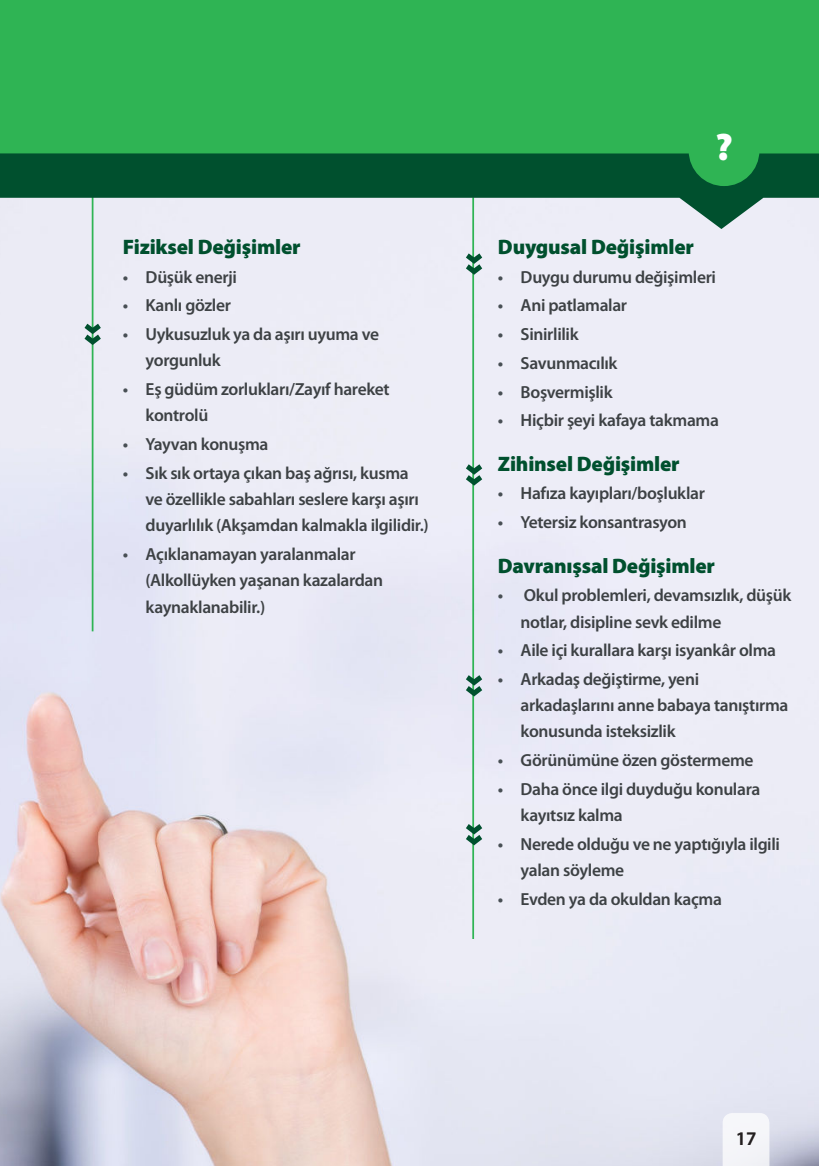
<style>
.page{position:relative;width:819px;height:1166px;background:#fff}
.page>*{position:absolute;margin:0;border:0;box-sizing:border-box;transform-origin:0 0}
.t1{font:900 38.5px "Myriad Pro";color:#fff}
.t2{font:900 21px "Myriad Pro";letter-spacing:-.01em;color:#00502e}
.t3{font:600 19.25px "Myriad Pro";color:#231f20}
.t4{font:600 17.5px/26.2px "Myriad Pro";letter-spacing:-.02em;color:#3d4144}
.s1{color:#484f54}
</style>
<div class="page">
<img style="left:0;top:229px;width:818px;height:937px">
<hr style="left:92px;top:196px;width:1px;height:435px;background:#2fb454">
<svg style="left:84px;top:324px;width:17px;height:21px"></svg>
<hr style="left:472px;top:197px;width:2px;height:742px;background:#2fb454">
<svg style="left:466px;top:253px;width:16px;height:22px"></svg>
<svg style="left:466px;top:464px;width:16px;height:22px"></svg>
<svg style="left:466px;top:675px;width:16px;height:21px"></svg>
<svg style="left:466px;top:824px;width:16px;height:21px"></svg>
<svg style="left:0;top:153px;width:819px;height:76px;background:#5e8f7e"></svg>
<div style="left:0;top:0;width:819px;height:153px;background:#2fb454"></div>
<div style="left:688px;top:115px;width:71px;height:71px;background:#2fb454;border-radius:50%"></div>
<div style="left:722px;top:1113px;width:47px;height:53px;background:#f5f5f9"></div>
<p class="t2" style="left:123px;top:236px;width:179px">Fiziksel Değişimler</p>
<p class="t4" style="left:123px;top:264px;width:116px"><span class="s1">•</span> Düşük enerji</p>
<p class="t4" style="left:123px;top:293px;width:110px"><span class="s1">•</span> Kanlı gözler</p>
<p class="t4" style="left:146px;top:322px;width:235px;text-indent:-23px"><span class="s1">•</span> Uykusuzluk ya da aşırı uyuma ve yorgunluk</p>
<p class="t4" style="left:146px;top:377px;width:245px;text-indent:-23px"><span class="s1">•</span> Eş güdüm zorlukları/Zayıf hareket kontrolü</p>
<p class="t4" style="left:123px;top:431px;width:147px"><span class="s1">•</span> Yayvan konuşma</p>
<p class="t4" style="left:146px;top:460px;width:285px;text-indent:-23px"><span class="s1">•</span> Sık sık ortaya çıkan baş ağrısı, kusma ve özellikle sabahları seslere karşı aşırı duyarlılık (Akşamdan kalmakla ilgilidir.)</p>
<p class="t4" style="left:146px;top:541px;width:239px;text-indent:-23px"><span class="s1">•</span> Açıklanamayan yaralanmalar (Alkollüyken yaşanan kazalardan kaynaklanabilir.)</p>
<h1 class="t1" style="left:715px;top:127px;width:19px">?</h1>
<p class="t2" style="left:498px;top:236px;width:197px">Duygusal Değişimler</p>
<p class="t4" style="left:498px;top:264px;width:220px"><span class="s1">•</span> Duygu durumu değişimleri</p>
<p class="t4" style="left:498px;top:293px;width:131px"><span class="s1">•</span> Ani patlamalar</p>
<p class="t4" style="left:498px;top:322px;width:82px"><span class="s1">•</span> Sinirlilik</p>
<p class="t4" style="left:498px;top:350px;width:121px"><span class="s1">•</span> Savunmacılık</p>
<p class="t4" style="left:498px;top:379px;width:116px"><span class="s1">•</span> Boşvermişlik</p>
<p class="t4" style="left:498px;top:408px;width:222px"><span class="s1">•</span> Hiçbir şeyi kafaya takmama</p>
<p class="t2" style="left:498px;top:452px;width:183px">Zihinsel Değişimler</p>
<p class="t4" style="left:498px;top:481px;width:209px"><span class="s1">•</span> Hafıza kayıpları/boşluklar</p>
<p class="t4" style="left:498px;top:510px;width:191px"><span class="s1">•</span> Yetersiz konsantrasyon</p>
<p class="t2" style="left:498px;top:554px;width:219px">Davranışsal Değişimler</p>
<p class="t4" style="left:520px;top:583px;width:272px;text-indent:-23px"><span class="s1">•</span> Okul problemleri, devamsızlık, düşük notlar, disipline sevk edilme</p>
<p class="t4" style="left:498px;top:638px;width:280px"><span class="s1">•</span> Aile içi kurallara karşı isyankâr olma</p>
<p class="t4" style="left:520px;top:666px;width:269px;text-indent:-23px"><span class="s1">•</span> Arkadaş değiştirme, yeni arkadaşlarını anne babaya tanıştırma konusunda isteksizlik</p>
<p class="t4" style="left:498px;top:748px;width:257px"><span class="s1">•</span> Görünümüne özen göstermeme</p>
<p class="t4" style="left:520px;top:776px;width:241px;text-indent:-23px"><span class="s1">•</span> Daha önce ilgi duyduğu konulara kayıtsız kalma</p>
<p class="t4" style="left:520px;top:831px;width:261px;text-indent:-23px"><span class="s1">•</span> Nerede olduğu ve ne yaptığıyla ilgili yalan söyleme</p>
<p class="t4" style="left:498px;top:886px;width:226px"><span class="s1">•</span> Evden ya da okuldan kaçma</p>
<p class="t3" style="left:735px;top:1129px;width:22px">17</p>
</div>
